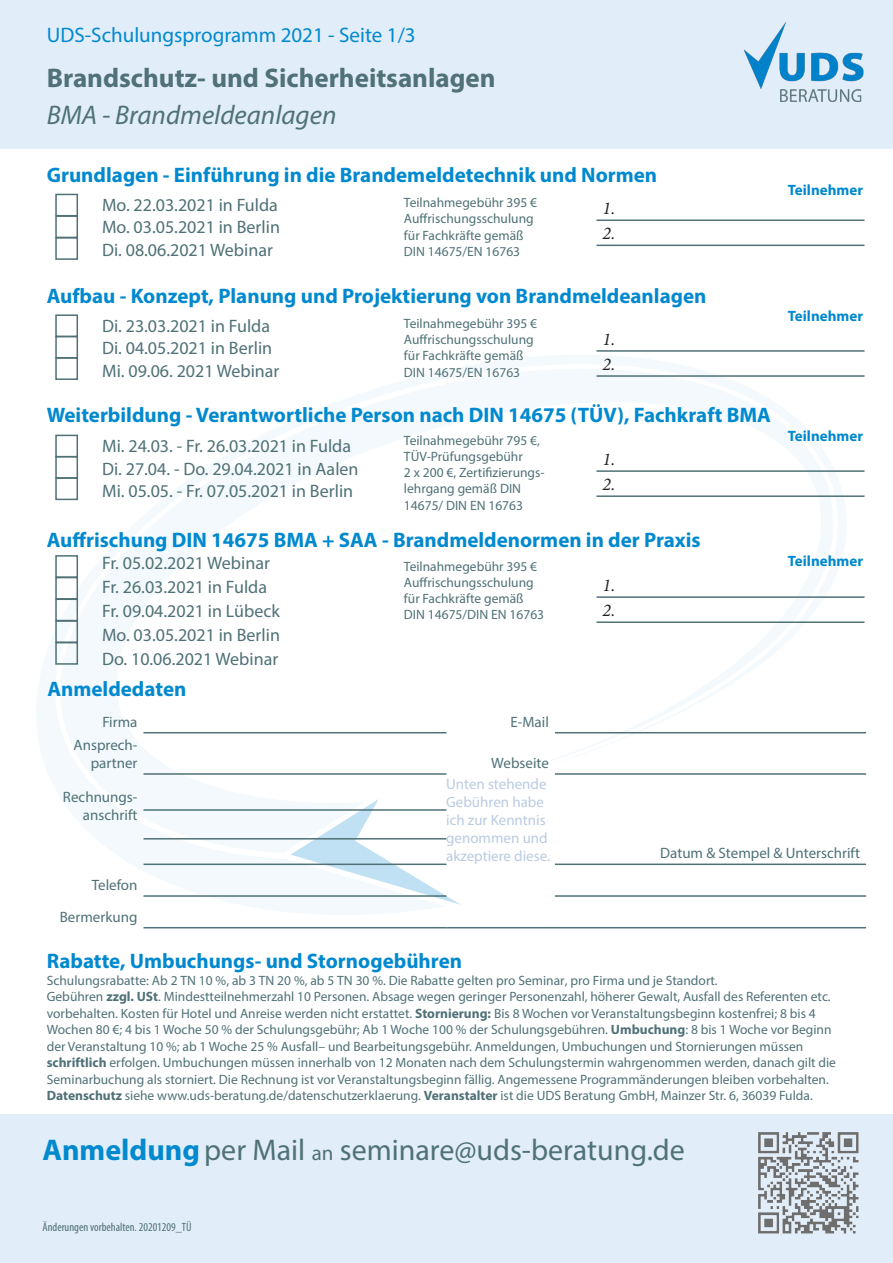
<style>
.page{position:relative;width:893px;height:1263px;background:#fff}
.page>*{position:absolute;margin:0;border:0;box-sizing:border-box;transform-origin:0 0}
.t1{font:30px "Myriad Pro";color:#4f7177}
.t2{font:700 27px/37.5px "Myriad Pro";color:#4f7177}
.t3{font:700 21px "Myriad Pro";color:#0089cf}
.t4{font:21px "Myriad Pro";color:#0089cf}
.t5{font:18px "Myriad Pro";color:#4f7177}
.t6{font:italic 18px "Minion Pro";color:#231f20}
.t7{font:15px/18px "Myriad Pro";color:#4f7177;text-align:right}
.t8{font:15px/18px "Myriad Pro";color:#bacbe1}
.t9{font:700 15px "Myriad Pro";color:#0089cf}
.t10{font:13.5px/16.2px "Myriad Pro";color:#4f7177}
.t11{font:condensed 12px "Myriad Pro";color:#4f7177}
.s1{font-weight:400;font-style:italic}
.s2{font-weight:700}
.s3{font-weight:700;color:#0089cf}
.s4{font-size:21px}
</style>
<div class="page">
<div style="left:0;top:1114px;width:893px;height:149px;background:#e1edf8"></div>
<div style="left:0;top:0;width:893px;height:149px;background:#e1edf8"></div>
<svg style="left:36px;top:336px;width:831px;height:568px"></svg>
<svg style="left:282px;top:785px;width:179px;height:144px"></svg>
<div style="left:55px;top:555px;width:23px;height:23px;border:2px solid #4f7177"></div>
<div style="left:55px;top:194px;width:23px;height:22px;border:2px solid #4f7177"></div>
<img style="left:758px;top:1132px;width:101px;height:102px">
<div style="left:55px;top:435px;width:23px;height:22px;border:2px solid #4f7177"></div>
<hr style="left:144px;top:732px;width:302px;height:1px;background:#4f7177">
<hr style="left:144px;top:773px;width:302px;height:2px;background:#4f7177">
<hr style="left:144px;top:809px;width:302px;height:2px;background:#4f7177">
<hr style="left:144px;top:838px;width:302px;height:1px;background:#4f7177">
<hr style="left:144px;top:863px;width:302px;height:2px;background:#4f7177">
<hr style="left:555px;top:863px;width:311px;height:2px;background:#4f7177">
<hr style="left:144px;top:895px;width:302px;height:2px;background:#4f7177">
<hr style="left:555px;top:895px;width:311px;height:2px;background:#4f7177">
<hr style="left:144px;top:927px;width:302px;height:1px;background:#4f7177">
<hr style="left:446px;top:927px;width:109px;height:1px;background:#4f7177">
<hr style="left:555px;top:927px;width:311px;height:1px;background:#4f7177">
<hr style="left:555px;top:732px;width:311px;height:1px;background:#4f7177">
<hr style="left:555px;top:773px;width:311px;height:2px;background:#4f7177">
<div style="left:55px;top:577px;width:23px;height:23px;border:2px solid #4f7177"></div>
<div style="left:55px;top:598px;width:23px;height:23px;border:2px solid #4f7177"></div>
<img style="left:744px;top:22px;width:120px;height:80px">
<div style="left:55px;top:620px;width:23px;height:23px;border:2px solid #4f7177"></div>
<div style="left:55px;top:215px;width:23px;height:23px;border:2px solid #4f7177"></div>
<div style="left:55px;top:237px;width:23px;height:23px;border:2px solid #4f7177"></div>
<div style="left:55px;top:456px;width:23px;height:23px;border:2px solid #4f7177"></div>
<div style="left:55px;top:477px;width:23px;height:23px;border:2px solid #4f7177"></div>
<div style="left:55px;top:642px;width:23px;height:23px;border:2px solid #4f7177"></div>
<hr style="left:596px;top:219px;width:268px;height:2px;background:#4f7177">
<hr style="left:596px;top:245px;width:268px;height:1px;background:#4f7177">
<hr style="left:596px;top:470px;width:268px;height:2px;background:#4f7177">
<hr style="left:596px;top:495px;width:268px;height:2px;background:#4f7177">
<hr style="left:596px;top:596px;width:268px;height:2px;background:#4f7177">
<hr style="left:596px;top:621px;width:268px;height:2px;background:#4f7177">
<div style="left:55px;top:314px;width:23px;height:23px;border:2px solid #4f7177"></div>
<div style="left:55px;top:336px;width:23px;height:23px;border:2px solid #4f7177"></div>
<div style="left:55px;top:357px;width:23px;height:23px;border:2px solid #4f7177"></div>
<hr style="left:596px;top:350px;width:268px;height:2px;background:#4f7177">
<hr style="left:596px;top:375px;width:268px;height:2px;background:#4f7177">
<p class="t4" style="left:47px;top:22px;width:370px">UDS-Schulungsprogramm 2021 - Seite 1/3</p>
<p class="t2" style="left:47px;top:58px;width:450px">Brandschutz- und Sicherheitsanlagen<br><span class="s1">BMA - Brandmeldeanlagen</span></p>
<p class="t3" style="left:47px;top:161px;width:612px">Grundlagen - Einführung in die Brandemeldetechnik und Normen</p>
<p class="t10" style="left:404px;top:194px;width:135px">Teilnahmegebühr 395 €</p>
<p class="t10" style="left:404px;top:211px;width:131px">Auffrischungsschulung für Fachkräfte gemäß</p>
<p class="t10" style="left:404px;top:243px;width:118px">DIN 14675/EN 16763</p>
<p class="t5" style="left:102px;top:193px;width:177px">Mo. 22.03.2021 in Fulda</p>
<p class="t5" style="left:102px;top:216px;width:179px">Mo. 03.05.2021 in Berlin</p>
<p class="t5" style="left:102px;top:238px;width:172px">Di. 08.06.2021 Webinar</p>
<p class="t6" style="left:602px;top:196px;width:14px">1.</p>
<p class="t6" style="left:602px;top:221px;width:14px">2.</p>
<p class="t3" style="left:47px;top:282px;width:661px">Aufbau - Konzept, Planung und Projektierung von Brandmeldeanlagen</p>
<p class="t5" style="left:102px;top:315px;width:170px">Di. 23.03.2021 in Fulda</p>
<p class="t5" style="left:102px;top:337px;width:172px">Di. 04.05.2021 in Berlin</p>
<p class="t5" style="left:102px;top:360px;width:179px">Mi. 09.06. 2021 Webinar</p>
<p class="t10" style="left:404px;top:315px;width:135px">Teilnahmegebühr 395 €</p>
<p class="t10" style="left:404px;top:331px;width:131px">Auffrischungsschulung für Fachkräfte gemäß</p>
<p class="t10" style="left:404px;top:364px;width:118px">DIN 14675/EN 16763</p>
<p class="t6" style="left:602px;top:327px;width:14px">1.</p>
<p class="t6" style="left:602px;top:352px;width:14px">2.</p>
<p class="t3" style="left:47px;top:401px;width:726px">Weiterbildung - Verantwortliche Person nach DIN 14675 (TÜV), Fachkraft BMA</p>
<p class="t10" style="left:404px;top:432px;width:137px">Teilnahmegebühr 795 €,<br>TÜV-Prüfungsgebühr</p>
<p class="t10" style="left:404px;top:464px;width:142px">2 x 200 €, Zertifizierungs&shy;lehrgang gemäß DIN<br>14675/ DIN EN 16763</p>
<p class="t5" style="left:102px;top:435px;width:251px">Mi. 24.03. - Fr. 26.03.2021 in Fulda</p>
<p class="t5" style="left:102px;top:457px;width:258px">Di. 27.04. - Do. 29.04.2021 in Aalen</p>
<p class="t5" style="left:102px;top:480px;width:253px">Mi. 05.05. - Fr. 07.05.2021 in Berlin</p>
<p class="t6" style="left:602px;top:447px;width:14px">1.</p>
<p class="t6" style="left:602px;top:472px;width:14px">2.</p>
<p class="t3" style="left:47px;top:526px;width:655px">Auffrischung DIN 14675 BMA + SAA - Brandmeldenormen in der Praxis</p>
<p class="t10" style="left:404px;top:558px;width:135px">Teilnahmegebühr 395 €<br>Auffrischungsschulung für Fachkräfte gemäß</p>
<p class="t10" style="left:404px;top:606px;width:142px">DIN 14675/DIN EN 16763</p>
<p class="t5" style="left:102px;top:552px;width:169px">Fr. 05.02.2021 Webinar</p>
<p class="t5" style="left:102px;top:576px;width:167px">Fr. 26.03.2021 in Fulda</p>
<p class="t5" style="left:102px;top:600px;width:179px">Fr. 09.04.2021 in Lübeck</p>
<p class="t5" style="left:102px;top:624px;width:179px">Mo. 03.05.2021 in Berlin</p>
<p class="t5" style="left:102px;top:648px;width:178px">Do. 10.06.2021 Webinar</p>
<p class="t6" style="left:602px;top:573px;width:14px">1.</p>
<p class="t6" style="left:602px;top:598px;width:14px">2.</p>
<p class="t3" style="left:47px;top:675px;width:140px">Anmeldedaten</p>
<p class="t7" style="left:102px;top:712px;width:37px">Firma</p>
<p class="t7" style="left:510px;top:712px;width:40px">E-Mail</p>
<p class="t7" style="left:74px;top:736px;width:65px">Ansprech&shy;partner</p>
<p class="t7" style="left:491px;top:754px;width:59px">Webseite</p>
<p class="t9" style="left:788px;top:180px;width:77px">Teilnehmer</p>
<p class="t9" style="left:788px;top:306px;width:77px">Teilnehmer</p>
<p class="t9" style="left:788px;top:426px;width:77px">Teilnehmer</p>
<p class="t9" style="left:788px;top:551px;width:77px">Teilnehmer</p>
<p class="t7" style="left:63px;top:788px;width:76px">Rechnungs&shy;anschrift</p>
<p class="t7" style="left:92px;top:876px;width:47px">Telefon</p>
<p class="t7" style="left:60px;top:907px;width:79px">Bermerkung</p>
<p class="t8" style="left:446px;top:774px;width:105px">Unten stehende<br>Gebühren habe ich zur Kenntnis genommen und akzeptiere diese.</p>
<p class="t7" style="left:660px;top:844px;width:201px">Datum &amp; Stempel &amp; Unterschrift</p>
<p class="t3" style="left:47px;top:947px;width:417px">Rabatte, Umbuchungs- und Stornogebühren</p>
<p class="t10" style="left:47px;top:972px;width:672px">Schulungsrabatte: Ab 2 TN 10 %, ab 3 TN 20 %, ab 5 TN 30 %. Die Rabatte gelten pro Seminar, pro Firma und je Standort.</p>
<p class="t10" style="left:47px;top:988px;width:791px">Gebühren <span class="s2">zzgl. USt</span>. Mindestteilnehmerzahl 10 Personen. Absage wegen geringer Personenzahl, höherer Gewalt, Ausfall des Referenten etc. vorbehalten. Kosten für Hotel und Anreise werden nicht erstattet. <span class="s2">Stornierung:</span> Bis 8 Wochen vor Veranstaltungsbeginn kostenfrei; 8 bis 4<br>Wochen 80 €; 4 bis 1 Woche 50 % der Schulungsgebühr; Ab 1 Woche 100 % der Schulungsgebühren. <span class="s2">Umbuchung</span>: 8 bis 1 Woche vor Beginn der Veranstaltung 10 %; ab 1 Woche 25 % Ausfall– und Bearbeitungsgebühr. Anmeldungen, Umbuchungen und Stornierungen müssen <span class="s2">schriftlich</span> erfolgen. Umbuchungen müssen innerhalb von 12 Monaten nach dem Schulungstermin wahrgenommen werden, danach gilt die Seminarbuchung als storniert. Die Rechnung ist vor Veranstaltungsbeginn fällig. Angemessene Programmänderungen bleiben vorbehalten.<br><span class="s2">Datenschutz</span> siehe www.uds-beratung.de/datenschutzerklaerung. <span class="s2">Veranstalter</span> ist die UDS Beratung GmbH, Mainzer Str. 6, 36039 Fulda.</p>
<p class="t1" style="left:43px;top:1131px;width:644px"><span class="s3">Anmeldung</span>per Mail <span class="s4">an</span> seminare@uds-beratung.de</p>
<p class="t11" style="left:43px;top:1220px;width:150px">Änderungen vorbehalten. 20201209_TÜ</p>
</div>
